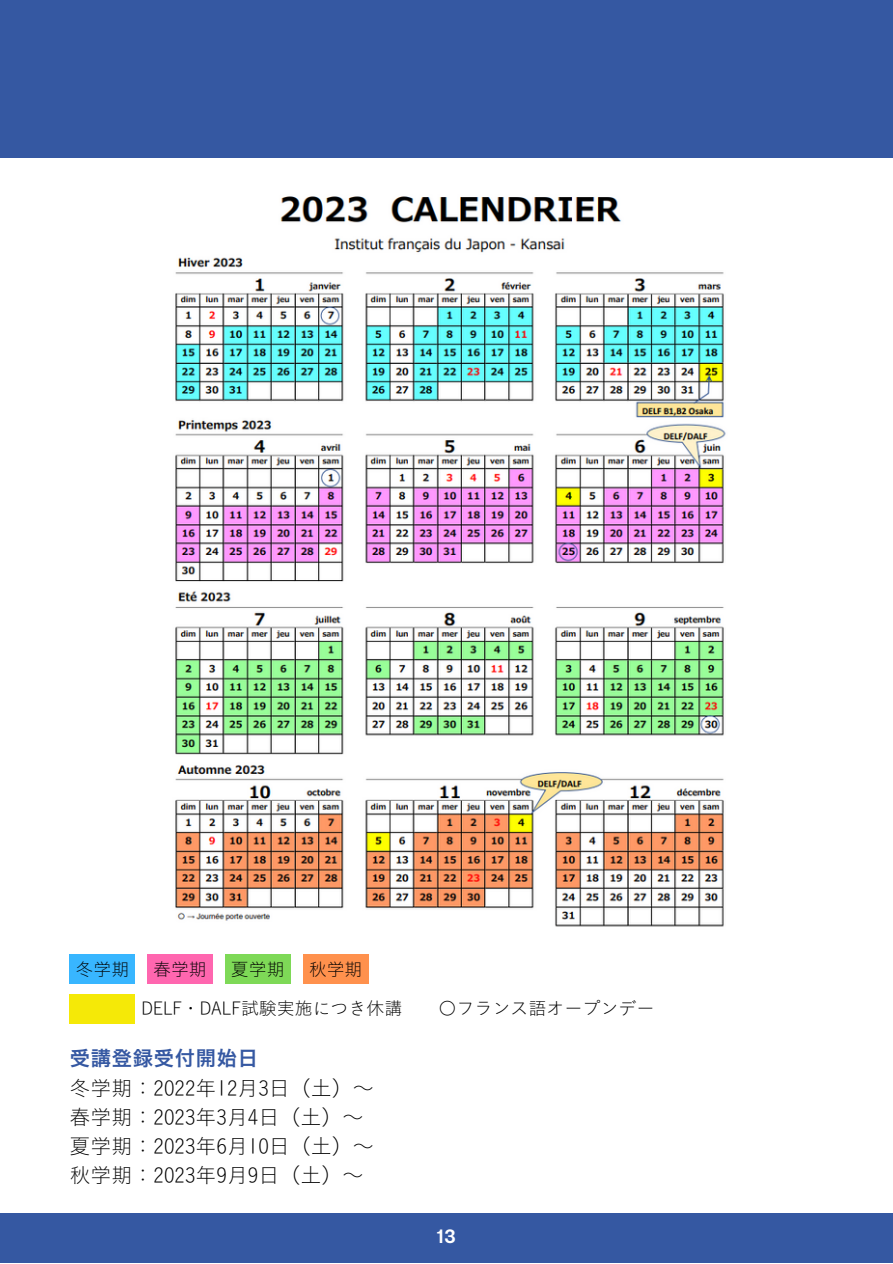
<style>
.page{position:relative;width:893px;height:1264px;background:#fff}
.page>*{position:absolute;margin:0;border:0;box-sizing:border-box;transform-origin:0 0}
.t1{font:21px "Koburina Go Std W1";color:#000}
.t2{font:21px "Koburina Go Std W6";color:#3558a2}
.t3{font:18px "Koburina Go Std W1";color:#000}
.t4{font:18px "Proto Grotesk";color:#fff}
</style>
<div class="page">
<div style="left:0;top:1213px;width:892px;height:49px;background:#3558a2"></div>
<div style="left:70px;top:954px;width:65px;height:30px;background:#38b6ff"></div>
<div style="left:147px;top:954px;width:66px;height:30px;background:#ff66af"></div>
<div style="left:225px;top:954px;width:65px;height:30px;background:#7ed957"></div>
<div style="left:303px;top:954px;width:65px;height:30px;background:#ff914d"></div>
<div style="left:70px;top:994px;width:65px;height:29px;background:#f5e907"></div>
<div style="left:0;top:0;width:892px;height:158px;background:#3558a2"></div>
<img style="left:175px;top:196px;width:551px;height:731px">
<p class="t3" style="left:75px;top:960px;width:55px">冬学期</p>
<p class="t3" style="left:153px;top:960px;width:55px">春学期</p>
<p class="t3" style="left:231px;top:960px;width:55px">夏学期</p>
<p class="t3" style="left:309px;top:960px;width:55px">秋学期</p>
<p class="t3" style="left:141px;top:998px;width:262px">DELF・DALF試験実施につき休講</p>
<p class="t3" style="left:438px;top:998px;width:217px">〇フランス語オープンデー</p>
<p class="t2" style="left:70px;top:1047px;width:183px">受講登録受付開始日</p>
<p class="t1" style="left:70px;top:1077px;width:303px">冬学期：2022年12月 3日（土）～</p>
<p class="t1" style="left:70px;top:1106px;width:293px">春学期：2023年3月 4日（土）～</p>
<p class="t1" style="left:70px;top:1135px;width:303px">夏学期：2023年6月 10日（土）～</p>
<p class="t1" style="left:70px;top:1164px;width:293px">秋学期：2023年9月 9日（土）～</p>
<p class="t4" style="left:436px;top:1229px;width:21px">13</p>
</div>
